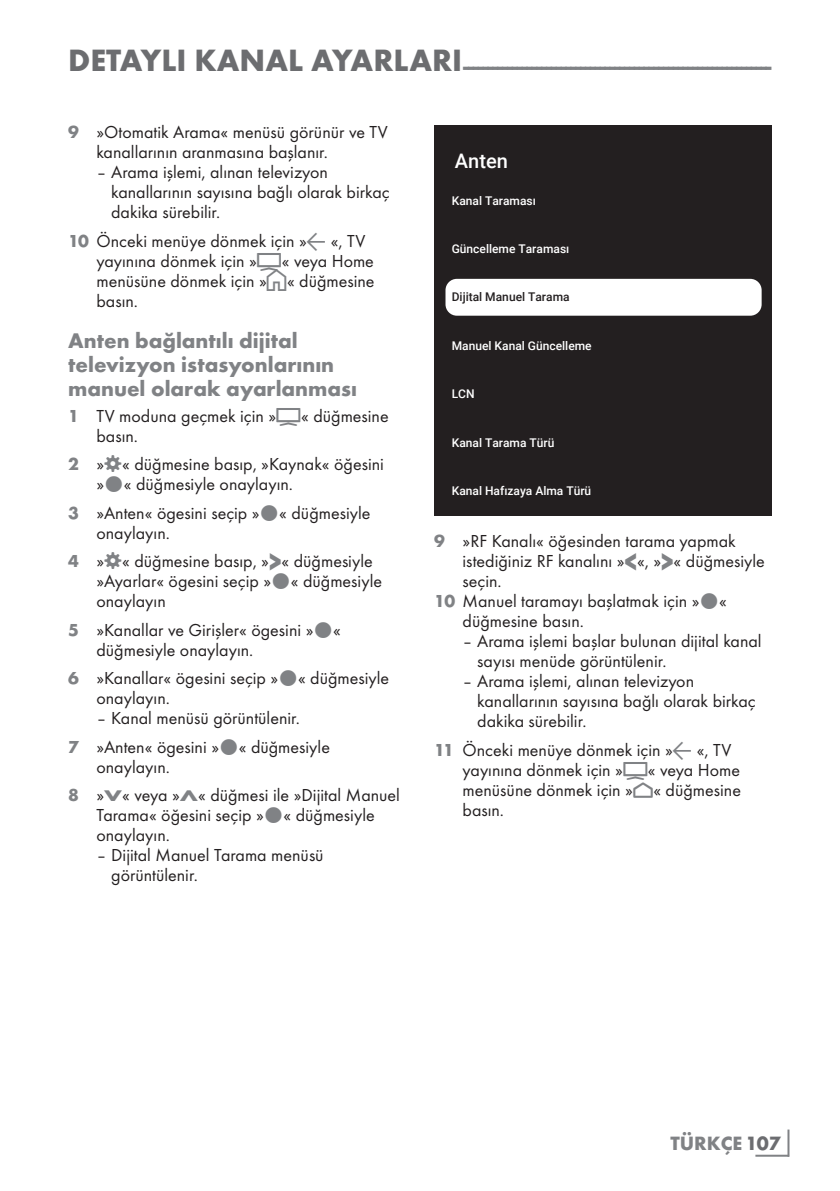
<style>
.page{position:relative;width:840px;height:1191px;background:#fff}
.page>*{position:absolute;margin:0;border:0;box-sizing:border-box;transform-origin:0 0}
.t1{font:700 24px "Futura TOT";color:#808285}
.t2{font:700 22px/24px "Futura TOT";color:#808285}
.t3{font:700 20px "Futura TOT";color:#808285}
.t4{font:500 20px "Roboto";color:#fff}
.t5{font:18px/20px "Futura TOT Boo";color:#231f20}
.t6{font:500 12px "Roboto";color:#fff}
.t7{font:500 12px "Roboto";color:#231f20}
.s1{font-size:32px;color:#6c6d70}
.s2{font-family:"Futura TOT";font-weight:700;color:#808285}
.s3{font-family:"Arcelik TS9 Android";font-size:20px;color:#808285}
.s4{font-family:"Arcelik TS9 Android";font-size:32px;color:#808285}
.s5{font-family:"Arcelik TS9 Android";font-size:24px;color:#808285}
.s6{font-family:"Futura TOT";font-weight:700;font-size:27.2px;color:#808285}
.s7{font-family:"Futura TOT";font-weight:700;font-size:16px;color:#808285}
.s8{color:#6c6d70}
</style>
<div class="page">
<hr style="left:787px;top:1129px;width:2px;height:27px;background:#808285">
<hr style="left:755px;top:1154px;width:33px;height:2px;background:#808285">
<div style="left:434px;top:125px;width:337px;height:391px;background:#231f20"></div>
<div style="left:445px;top:279px;width:316px;height:37px;background:#fff;border-radius:11px"></div>
<h1 class="t1" style="left:68px;top:51px;width:704px"><span class="s1">DETAYLI KANAL AYARLARI</span>---------------------------------------------------------------</h1>
<p class="t5" style="left:96px;top:122px;width:293px;text-indent:-28px"><span class="s2">9</span> »Otomatik Arama« menüsü görünür ve TV kanallarının aranmasına başlanır.</p>
<p class="t5" style="left:111px;top:162px;width:280px;text-indent:-15px">– Arama işlemi, alınan televizyon kanallarının sayısına bağlı olarak birkaç dakika sürebilir.</p>
<p class="t5" style="left:96px;top:231px;width:279px;text-indent:-28px"><span class="s2">10</span> Önceki menüye dönmek için »<span class="s3">a</span> «, TV yayınına dönmek için »<span class="s4">H</span>« veya Home menüsüne dönmek için »<span class="s5">T</span>« düğmesine basın.</p>
<p class="t2" style="left:68px;top:328px;width:290px">Anten bağlantılı dijital televizyon istasyonlarının manuel olarak ayarlanması</p>
<p class="t5" style="left:96px;top:405px;width:293px;text-indent:-28px"><span class="s2">1</span> TV moduna geçmek için »<span class="s4">H</span>« düğmesine basın.</p>
<p class="t5" style="left:96px;top:454px;width:289px;text-indent:-28px"><span class="s2">2</span> » « düğmesine basıp, »Kaynak« öğesini » « düğmesiyle onaylayın.</p>
<p class="t5" style="left:96px;top:502px;width:275px;text-indent:-28px"><span class="s2">3</span> »Anten« ögesini seçip » « düğmesiyle onaylayın.</p>
<p class="t5" style="left:96px;top:551px;width:287px;text-indent:-28px"><span class="s2">4</span> » « düğmesine basıp, »<span class="s6">&gt;</span>« düğmesiyle »Ayarlar« ögesini seçip » « düğmesiyle onaylayın</p>
<p class="t5" style="left:96px;top:619px;width:246px;text-indent:-28px"><span class="s2">5</span> »Kanallar ve Girişler« ögesini » « düğmesiyle onaylayın.</p>
<p class="t5" style="left:96px;top:668px;width:294px;text-indent:-28px"><span class="s2">6</span> »Kanallar« ögesini seçip » « düğmesiyle onaylayın.</p>
<p class="t5" style="left:68px;top:704px;width:263px;line-height:28.6px;text-align:center">– Kanal menüsü görüntülenir.<br><span class="s2">7</span> »Anten« ögesini » « düğmesiyle</p>
<p class="t5" style="left:68px;top:752px;width:333px;line-height:28.6px;text-indent:28px">onaylayın.<br><span class="s2">8</span> »<span class="s7">V</span>« veya »<span class="s7">Λ</span>« düğmesi ile »Dijital Manuel</p>
<p class="t5" style="left:96px;top:805px;width:279px">Tarama« öğesini seçip » « düğmesiyle onaylayın.</p>
<p class="t5" style="left:111px;top:845px;width:214px;text-indent:-15px">– Dijital Manuel Tarama menüsü görüntülenir.</p>
<p class="t4" style="left:454px;top:147px;width:54px">Anten</p>
<p class="t6" style="left:451px;top:192px;width:86px">Kanal Taraması</p>
<p class="t6" style="left:451px;top:240px;width:119px">Güncelleme Taraması</p>
<p class="t7" style="left:451px;top:289px;width:119px">Dijital Manuel Tarama</p>
<p class="t6" style="left:451px;top:337px;width:141px">Manuel Kanal Güncelleme</p>
<p class="t6" style="left:451px;top:385px;width:24px">LCN</p>
<p class="t6" style="left:451px;top:434px;width:104px">Kanal Tarama Türü</p>
<p class="t6" style="left:451px;top:482px;width:141px">Kanal Hafızaya Alma Türü</p>
<p class="t5" style="left:434px;top:531px;width:303px"><span class="s2">9</span> »RF Kanalı« öğesinden tarama yapmak</p>
<p class="t5" style="left:462px;top:551px;width:303px">istediğiniz RF kanalını »<span class="s6">&lt;</span>«, »<span class="s6">&gt;</span>« düğmesiyle</p>
<p class="t5" style="left:462px;top:571px;width:41px">seçin.</p>
<p class="t5" style="left:434px;top:591px;width:294px"><span class="s2">10</span> Manuel taramayı başlatmak için » «</p>
<p class="t5" style="left:462px;top:611px;width:123px">düğmesine basın.</p>
<p class="t5" style="left:477px;top:631px;width:286px;text-indent:-15px">– Arama işlemi başlar bulunan dijital kanal sayısı menüde görüntülenir.</p>
<p class="t5" style="left:477px;top:671px;width:280px;text-indent:-15px">– Arama işlemi, alınan televizyon kanallarının sayısına bağlı olarak birkaç dakika sürebilir.</p>
<p class="t5" style="left:462px;top:739px;width:280px;text-indent:-28px"><span class="s2">11</span> Önceki menüye dönmek için »<span class="s3">a</span> «, TV yayınına dönmek için »<span class="s4">H</span>« veya Home menüsüne dönmek için »<span class="s5">p</span>« düğmesine basın.</p>
<p class="t3" style="left:670px;top:1131px;width:112px">TÜRKÇE <span class="s8">107</span></p>
</div>
